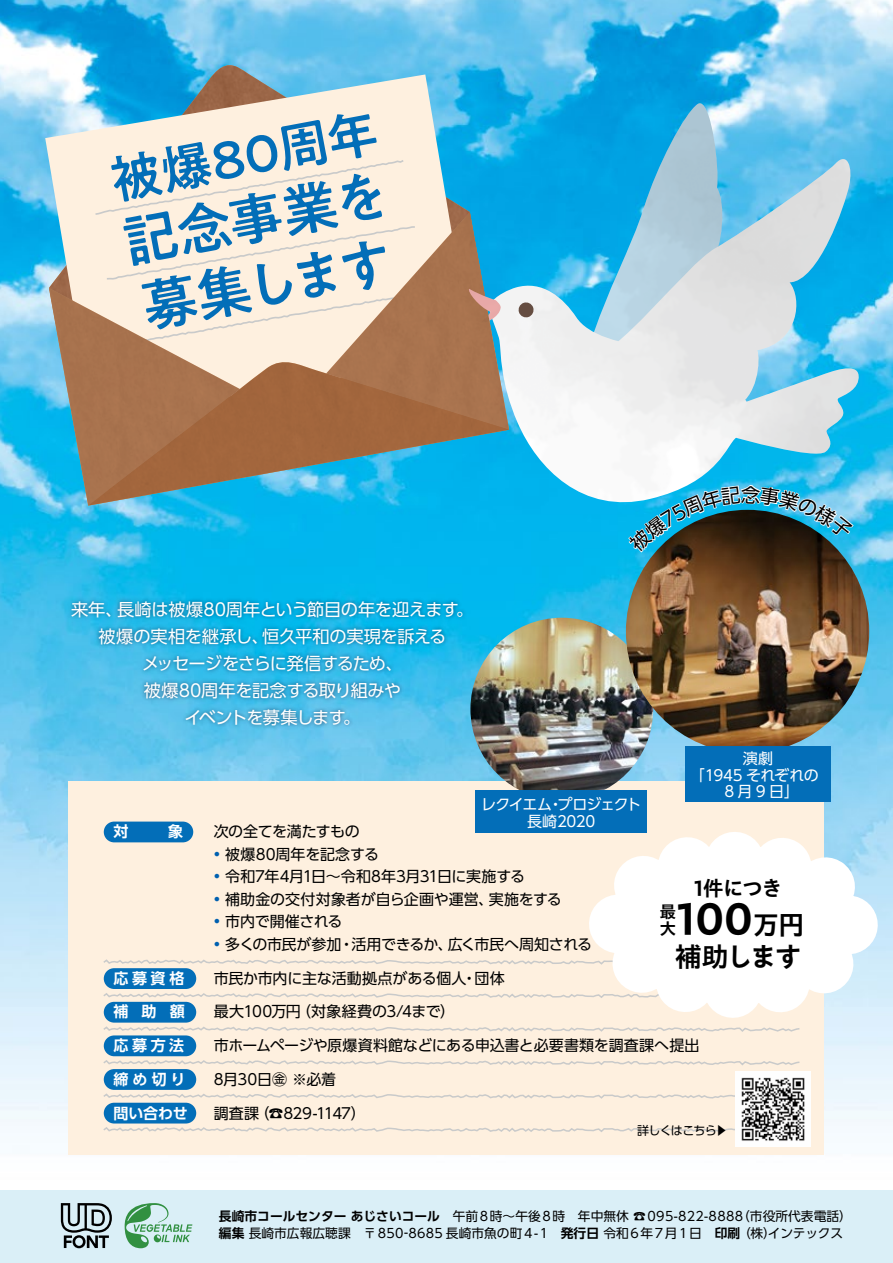
<style>
.page{position:relative;width:893px;height:1263px;background:#fff}
.page>*{position:absolute;margin:0;border:0;box-sizing:border-box;transform-origin:0 0}
.t1{font:500 56.4px/66.9px "PA1 Gothic Std N";color:#036eb8}
.t2{font:500 51.6px "PA1 Gothic Std N";color:#036eb8}
.t3{font:700 43.5px "P Aoto Gothic Std N";color:#000}
.t4{font:700 27.15px "P Aoto Gothic Std N";letter-spacing:-.08em;color:#000}
.t5{font:700 21px "P Aoto Gothic Std N";letter-spacing:-.06em;color:#000}
.t6{font:17.25px "UD Shin Go Pro";letter-spacing:-.025em;color:#fff}
.t7{font:17.25px "UD Shin Go Pro";letter-spacing:-.06em;color:#fff}
.t8{font:17.25px "UD Shin Go Pro";letter-spacing:-.005em;color:#fff}
.t9{font:17.25px "UD Shin Go Pro";letter-spacing:-.065em;color:#fff}
.t10{font:700 16.95px/17px "P Aoto Gothic Std N";color:#000}
.t11{font:15px/22.5px "UD Shin Go Pro";letter-spacing:-.015em;color:#000}
.t12{font:700 15px "UD Shin Go Pro De";letter-spacing:.235em;color:#fff}
.t13{font:15px/16.5px "UD Shin Go Pro";letter-spacing:-.03em;color:#fff;text-align:center}
.t14{font:15px "UD Shin Go Pro";letter-spacing:-.075em;color:#fff}
.t15{font:15px "UD Shin Go Pro";letter-spacing:-.035em;color:#000}
.t16{font:12.75px "UD Shin Go Pro";color:#000}
.t17{font:12.75px/16.5px "UD Shin Go Pro";letter-spacing:.025em;color:#000}
.t18{font:12px "UD Shin Go Pro";letter-spacing:-.06em;color:#000}
.s1{font-weight:500;color:#0060b0}
.s2{font-family:"UD Shin Go Pro De";font-weight:700}
</style>
<div class="page">
<img style="left:0;top:0;width:893px;height:1155px">
<div style="left:69px;top:781px;width:755px;height:374px;background:#fef0df"></div>
<img style="left:51px;top:594px;width:443px;height:189px">
<img style="left:470px;top:618px;width:183px;height:182px;border-radius:91px">
<img style="left:626px;top:510px;width:243px;height:243px;border-radius:122px">
<div style="left:104px;top:821px;width:89px;height:21px;background:#036eb8;border-radius:10px"></div>
<div style="left:104px;top:1103px;width:92px;height:20px;background:#036eb8;border-radius:10px"></div>
<div style="left:104px;top:1069px;width:92px;height:21px;background:#036eb8;border-radius:10px"></div>
<div style="left:104px;top:1035px;width:92px;height:21px;background:#036eb8;border-radius:10px"></div>
<div style="left:104px;top:1002px;width:92px;height:20px;background:#036eb8;border-radius:10px"></div>
<div style="left:104px;top:968px;width:92px;height:21px;background:#036eb8;border-radius:10px"></div>
<svg style="left:49px;top:59px;width:421px;height:6px;background:#60bfeb"></svg>
<img style="left:49px;top:65px;width:437px;height:38px">
<svg style="left:45px;top:74px;width:427px;height:346px;background:#b5d3d9"></svg>
<svg style="left:589px;top:95px;width:138px;height:8px"></svg>
<svg style="left:49px;top:158px;width:418px;height:348px;background:#bdb5a5"></svg>
<img style="left:467px;top:103px;width:393px;height:412px">
<svg style="left:103px;top:959px;width:499px;height:6px"></svg>
<svg style="left:103px;top:993px;width:540px;height:5px"></svg>
<svg style="left:103px;top:1026px;width:697px;height:6px"></svg>
<svg style="left:103px;top:1060px;width:697px;height:6px"></svg>
<svg style="left:103px;top:1093px;width:632px;height:6px"></svg>
<svg style="left:103px;top:1127px;width:632px;height:5px"></svg>
<div style="left:618px;top:861px;width:230px;height:127px;background:#fff;border-radius:50%"></div>
<div style="left:589px;top:832px;width:289px;height:186px;border:59px dashed #fff;border-radius:50%"></div>
<img style="left:735px;top:1071px;width:75px;height:75px">
<div style="left:685px;top:746px;width:146px;height:56px;background:#036eb8"></div>
<div style="left:476px;top:790px;width:171px;height:43px;background:#036eb8"></div>
<div style="left:0;top:1190px;width:893px;height:73px;background:#daeff7"></div>
<svg style="left:125px;top:1203px;width:67px;height:45px"></svg>
<svg style="left:61px;top:1203px;width:51px;height:45px"></svg>
<svg style="left:627px;top:484px;width:228px;height:98px;background:#5a7d80"></svg>
<h2 class="t2" style="left:105px;top:152px;width:273px;rotate:-11deg">被爆80周年</h2>
<h1 class="t1" style="left:117px;top:216px;width:272px;rotate:-11deg">記念事業を募集します</h1>
<p class="t6" style="left:117px;top:595px;width:343px">長崎は被爆80周年という節目の年を迎えます</p>
<p class="t6" style="left:71px;top:595px;width:53px">来年、</p>
<p class="t6" style="left:456px;top:595px;width:19px">。</p>
<p class="t6" style="left:262px;top:622px;width:185px">恒久平和の実現を訴える</p>
<p class="t8" style="left:99px;top:622px;width:172px">被爆の実相を継承し、</p>
<p class="t7" style="left:142px;top:649px;width:262px">メッセージをさらに発信するため、</p>
<p class="t6" style="left:144px;top:676px;width:259px">被爆80周年を記念する取り組みや</p>
<p class="t6" style="left:343px;top:703px;width:19px">。</p>
<p class="t9" style="left:184px;top:703px;width:163px">イベントを募集します</p>
<p class="t12" style="left:113px;top:819px;width:71px">対　 　象</p>
<p class="t11" style="left:214px;top:820px;width:148px">次の全てを満たすもの</p>
<p class="t14" style="left:481px;top:792px;width:162px">レクイエムプロジェクト</p>
<p class="t13" style="left:548px;top:796px;width:16px">・</p>
<p class="t13" style="left:527px;top:812px;width:70px">長崎2020</p>
<p class="t11" style="left:214px;top:842px;width:167px"><span class="s1">•</span> 被爆80周年を記念する</p>
<p class="t11" style="left:489px;top:865px;width:74px;text-indent:-275px"><span class="s1">•</span> 令和7年4月日1 ～令和8年3月31日に実施する<br>実施をする</p>
<p class="t11" style="left:214px;top:887px;width:281px"><span class="s1">•</span> 補助金の交付対象者が自ら企画や運営、</p>
<p class="t11" style="left:214px;top:910px;width:130px"><span class="s1">•</span> 市内で開催される</p>
<p class="t11" style="left:448px;top:932px;width:146px">広く市民へ周知される</p>
<p class="t11" style="left:214px;top:932px;width:129px"><span class="s1">•</span> 多くの市民が参加</p>
<p class="t11" style="left:351px;top:932px;width:102px">活用できるか、</p>
<p class="t11" style="left:339px;top:932px;width:16px">・</p>
<p class="t12" style="left:113px;top:966px;width:72px">応募資格</p>
<p class="t11" style="left:214px;top:966px;width:254px">市民か市内に主な活動拠点がある個人</p>
<p class="t11" style="left:475px;top:966px;width:32px">団体</p>
<p class="t11" style="left:462px;top:966px;width:16px">・</p>
<p class="t12" style="left:113px;top:999px;width:45px">補 助</p>
<p class="t12" style="left:170px;top:999px;width:16px">額</p>
<p class="t11" style="left:296px;top:1000px;width:160px">（対象経費の3/4まで(</p>
<p class="t15" style="left:214px;top:999px;width:89px">最大100万円</p>
<p class="t13" style="left:690px;top:750px;width:130px">演劇<br>「1945 それぞれの</p>
<p class="t13" style="left:724px;top:783px;width:76px">8月9 日」</p>
<h3 class="t5" style="left:694px;top:876px;width:90px">1件につき</h3>
<h3 class="t4" style="left:752px;top:910px;width:54px">万円</h3>
<h3 class="t3" style="left:677px;top:895px;width:77px">100</h3>
<h3 class="t4" style="left:675px;top:942px;width:129px">補助します</h3>
<p class="t10" style="left:659px;top:903px;width:18px">最大</p>
<p class="t12" style="left:113px;top:1033px;width:72px">応募方法</p>
<p class="t11" style="left:214px;top:1034px;width:487px">市ホームページや原爆資料館などにある申込書と必要書類を調査課へ提出</p>
<p class="t12" style="left:113px;top:1067px;width:73px">締め切り</p>
<p class="t11" style="left:214px;top:1067px;width:124px">8月30日㊎ ※必着</p>
<p class="t12" style="left:113px;top:1101px;width:76px">問い合わせ</p>
<p class="t11" style="left:254px;top:1101px;width:113px">)☎829-1147(</p>
<p class="t11" style="left:214px;top:1101px;width:47px">調査課</p>
<p class="t18" style="left:637px;top:1121px;width:92px">詳しくはこちら▶</p>
<p class="t16" style="left:737px;top:1206px;width:116px">（市役所代表電話(</p>
<p class="t17" style="left:738px;top:1208px;width:107px;text-indent:-519px"><span class="s2">長崎市コールセンターあじさいコール　</span>午前8時～午後8時　年中無休 ☎095-822-8888<br>（株インテックス</p>
<p class="t16" style="left:219px;top:1223px;width:523px"><span class="s2">編集</span>長崎市広報広聴課　〒850-8685 長崎市魚の町4-1　<span class="s2">発行日</span>令和6年7月1日　<span class="s2">印刷</span></p>
<p class="t16" style="left:763px;top:1223px;width:14px">）</p>
</div>
